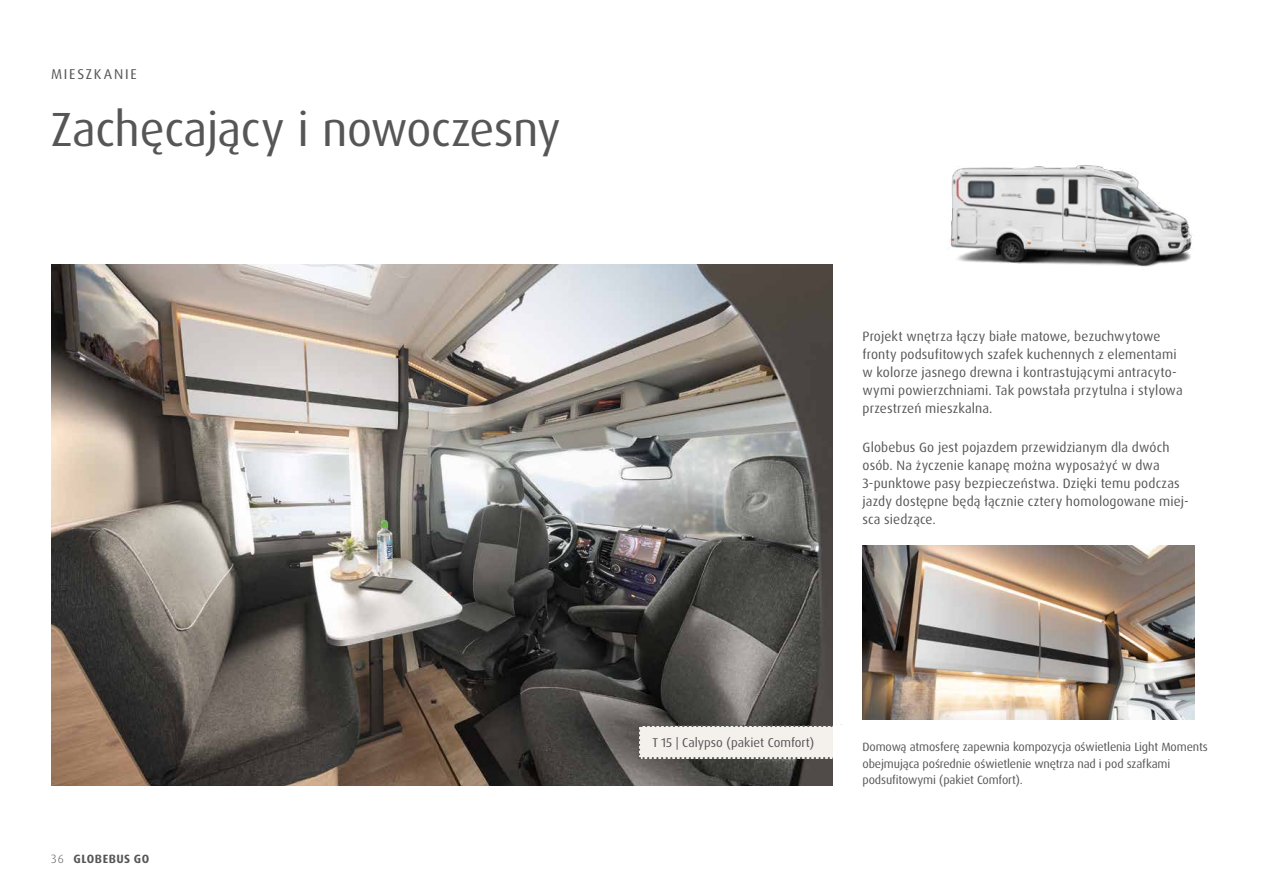
<style>
.page{position:relative;width:1263px;height:893px;background:#fff}
.page>*{position:absolute;margin:0;border:0;box-sizing:border-box;transform-origin:0 0}
.t1{font:48px "Dax Pro";letter-spacing:-.01em;color:#565656}
.t2{font:14.25px "Dax Pro";letter-spacing:.12em;color:#565656}
.t3{font:13.5px/18px "Dax Pro";letter-spacing:.01em;color:#565656}
.t4{font:12.75px "Dax Pro";color:#565656}
.t5{font:12px/16.5px "Dax Pro";letter-spacing:-.01em;color:#565656}
.t6{font:700 12px "Dax Pro";letter-spacing:.04em;color:#565656}
.t7{font:300 12px "Dax OT";color:#565656}
</style>
<div class="page">
<img style="left:52px;top:264px;width:781px;height:522px">
<svg style="left:638px;top:725px;width:195px;height:34px;background:#e8e5e1"></svg>
<img style="left:862px;top:545px;width:333px;height:175px">
<img style="left:948px;top:165px;width:246px;height:102px">
<p class="t2" style="left:51px;top:65px;width:87px">MIESZKANIE</p>
<h1 class="t1" style="left:51px;top:99px;width:511px">Zachęcający i nowoczesny</h1>
<p class="t7" style="left:51px;top:851px;width:14px">36</p>
<p class="t6" style="left:74px;top:851px;width:77px">GLOBEBUS GO</p>
<p class="t3" style="left:862px;top:328px;width:322px">Projekt wnętrza łączy białe matowe, bezuchwytowe fronty podsufitowych szafek kuchennych z elementami w kolorze jasnego drewna i kontrastującymi antracyto&shy;wymi powierzchniami. Tak powstała przytulna i stylowa przestrzeń mieszkalna.</p>
<p class="t3" style="left:862px;top:439px;width:328px">Globebus Go jest pojazdem przewidzianym dla dwóch osób. Na życzenie kanapę można wyposażyć w dwa 3-punktowe pasy bezpieczeństwa. Dzięki temu podczas jazdy dostępne będą łącznie cztery homologowane miej&shy;sca siedzące.</p>
<p class="t4" style="left:652px;top:734px;width:163px">T 15 | Calypso (pakiet Comfort)</p>
<p class="t5" style="left:862px;top:739px;width:347px">Domową atmosferę zapewnia kompozycja oświetlenia Light Moments obejmująca pośrednie oświetlenie wnętrza nad i pod szafkami podsufitowymi (pakiet Comfort).</p>
</div>
